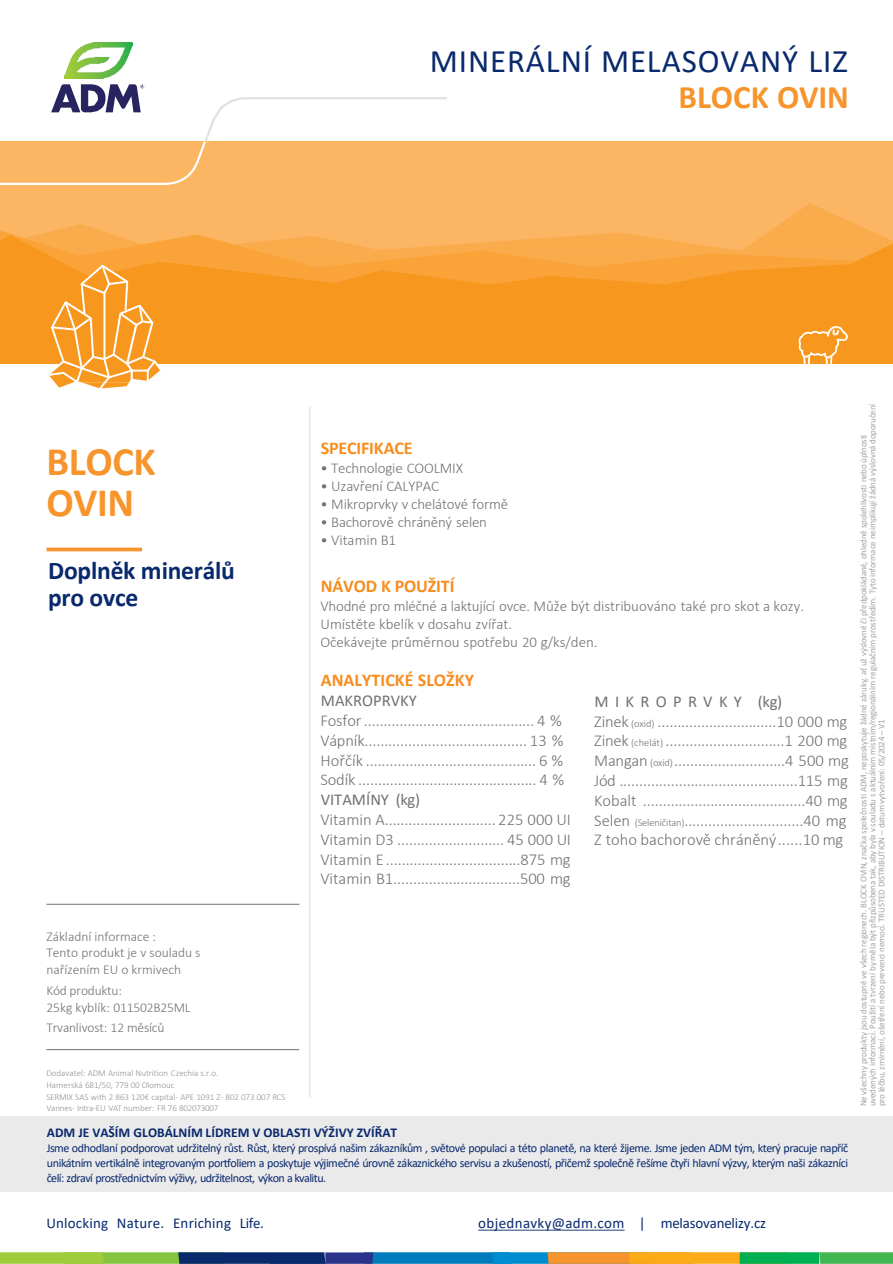
<style>
.page{position:relative;width:893px;height:1264px;background:#fff}
.page>*{position:absolute;margin:0;border:0;box-sizing:border-box;transform-origin:0 0}
.t1{font:700 40.5px/40.5px "Calibri";letter-spacing:-.01em;color:#f7942c}
.t2{font:33px "Calibri";letter-spacing:.025em;color:#09296d}
.t3{font:700 33px "Calibri";color:#f7942c}
.t4{font:700 25.5px/27px "Calibri";letter-spacing:-.01em;color:#09296d}
.t5{font:700 18px "Calibri";letter-spacing:-.005em;color:#f78d1f}
.t6{font:300 16.5px/19.8px "Calibri";letter-spacing:-.005em;color:#717073}
.t7{font:16.5px "Calibri";color:#717073}
.t8{font:300 15px/18px "Calibri";letter-spacing:-.005em;color:#717073}
.t9{font:15px "Calibri";letter-spacing:.01em;color:#09296d}
.t10{font:300 13.5px/16.4px "Calibri";color:#717073}
.t11{font:700 13.5px "Calibri";color:#09296d}
.t12{font:12px/15px "Calibri";letter-spacing:-.05em;color:#09296d;text-align:justify}
.t13{font:9px/9px "Calibri";letter-spacing:-.025em;color:#a5a5a8}
.t14{font:300 9px/12.3px "Calibri";letter-spacing:-.005em;color:#919194}
.s1{font-weight:400}
.s2{font-size:10.5px}
</style>
<div class="page">
<svg style="left:0;top:1252px;width:892px;height:11px"></svg>
<div style="left:0;top:142px;width:892px;height:150px;background:#fcb562"></div>
<div style="left:0;top:292px;width:892px;height:72px;background:#f8971d"></div>
<svg style="left:0;top:235px;width:45px;height:57px;fill:#f8971d"></svg>
<svg style="left:0;top:84px;width:755px;height:101px"></svg>
<img style="left:65px;top:42px;width:68px;height:36px">
<div style="left:0;top:1115px;width:892px;height:76px;background:#eaeaeb"></div>
<hr style="left:46px;top:903px;width:253px;height:1px;background:#717073">
<hr style="left:46px;top:1048px;width:253px;height:1px;background:#717073">
<hr style="left:309px;top:406px;width:1px;height:690px;background:#dfdee0">
<svg style="left:47px;top:547px;width:95px;height:4px"></svg>
<svg style="left:45px;top:204px;width:847px;height:225px"></svg>
<img style="left:827px;top:326px;width:20px;height:15px">
<div style="left:446px;top:47px;width:400px;height:72px;background:#fff"></div>
<svg style="left:478px;top:1229px;width:146px;height:1px"></svg>
<h2 class="t2" style="left:430px;top:38px;width:419px">MINERÁLNÍ MELASOVANÝ LIZ</h2>
<h2 class="t3" style="left:678px;top:73px;width:172px">BLOCK OVIN</h2>
<h1 class="t1" style="left:46px;top:441px;width:111px">BLOCK<br>OVIN</h1>
<h3 class="t4" style="left:48px;top:556px;width:188px">Doplněk minerálů pro ovce</h3>
<p class="t10" style="left:46px;top:928px;width:155px">Základní informace :<br>Tento produkt je v souladu s nařízením EU o krmivech</p>
<p class="t10" style="left:46px;top:982px;width:146px">Kód produktu:<br>25kg kyblík: 011502B25ML</p>
<p class="t10" style="left:46px;top:1019px;width:120px">Trvanlivost: 12 měsíců</p>
<p class="t5" style="left:321px;top:435px;width:93px">SPECIFIKACE</p>
<p class="t8" style="left:320px;top:458px;width:144px">• Technologie COOLMIX</p>
<p class="t8" style="left:320px;top:476px;width:120px">• Uzavření CALYPAC</p>
<p class="t8" style="left:320px;top:494px;width:189px">• Mikroprvky v chelátové formě</p>
<p class="t8" style="left:320px;top:512px;width:168px">• Bachorově chráněný selen</p>
<p class="t8" style="left:320px;top:530px;width:77px">• Vitamin B1</p>
<p class="t5" style="left:321px;top:573px;width:135px">NÁVOD K POUŽITÍ</p>
<p class="t8" style="left:320px;top:597px;width:485px">Vhodné pro mléčné a laktující ovce. Může být distribuováno také pro skot a kozy.<br>Umístěte kbelík v dosahu zvířat.<br>Očekávejte průměrnou spotřebu 20 g/ks/den.</p>
<p class="t5" style="left:321px;top:667px;width:155px">ANALYTICKÉ SLOŽKY</p>
<p class="t7" style="left:321px;top:689px;width:98px">MAKROPRVKY</p>
<p class="t6" style="left:320px;top:710px;width:245px">Fosfor........................................... 4 % Vápník......................................... 13 % Hořčík ........................................... 6 % Sodík ............................................. 4 %</p>
<p class="t7" style="left:321px;top:788px;width:101px">VITAMÍNY (kg)</p>
<p class="t6" style="left:320px;top:809px;width:252px;text-align:justify">Vitamin A............................ 225 000 UI Vitamin D3 ........................... 45 000 UI Vitamin E..................................875 mg Vitamin B1................................500 mg</p>
<p class="t6" style="left:594px;top:691px;width:256px"><span class="s1">MIKROPRVKY (kg)<br></span>Zinek <span class="s2">(oxid)</span> ..............................10 000 mg Zinek <span class="s2">(chelát)</span> ..............................1 200 mg Mangan <span class="s2">(oxid)</span>............................4 500 mg Jód .............................................115 mg Kobalt .........................................40 mg Selen <span class="s2">(Seleničitan)</span>..............................40 mg Z toho bachorově chráněný......10 mg</p>
<p class="t14" style="left:46px;top:1066px;width:240px">Dodavatel: ADM Animal Nutrition Czechia s.r.o.<br>Hamerská 681/50, 779 00 Olomouc<br>SERMIX SAS with 2 863 120€ capital- APE 1091 Z- 802 073 007 RCS</p>
<p class="t14" style="left:46px;top:1101px;width:173px">Vannes- Intra-EU VAT number: FR 76 802073007</p>
<p class="t11" style="left:47px;top:1122px;width:351px">ADM JE VAŠÍM GLOBÁLNÍM LÍDREM V OBLASTI VÝŽIVY ZVÍŘAT</p>
<p class="t12" style="left:47px;top:1139px;width:803px">Jsme odhodlaní podporovat udržitelný růst. Růst, který prospívá našim zákazníkům , světové populaci a této planetě, na které žijeme. Jsme jeden ADM tým, který pracuje napříč unikátním vertikálně integrovaným portfoliem a poskytuje výjimečné úrovně zákaznického servisu a zkušeností, přičemž společně řešíme čtyři hlavní výzvy, kterým naši zákazníci čelí: zdraví prostřednictvím výživy, udržitelnost, výkon a kvalitu.</p>
<p class="t13" style="left:858px;top:1106px;width:704px;rotate:-90deg">Ne všechny produkty jsou dostupné ve všech regionech. BLOCK OVIN, značka společnosti ADM, neposkytuje žádné záruky, ať už výslovné či předpokládané, ohledně spolehlivosti nebo úplnosti uvedených informací. Použití a tvrzení by měla být přizpůsobena tak, aby byla v souladu s aktuálním místním/regionálním regulačním prostředím. Tyto informace neimplikují žádná výslovná doporučení pro léčbu, zmírnění, ošetření nebo prevenci nemocí. TRUSTED DISTRIBUTION – datum vytvoření: 05/2024 – V1</p>
<p class="t9" style="left:46px;top:1212px;width:219px">Unlocking Nature. Enriching Life.</p>
<p class="t9" style="left:478px;top:1212px;width:289px">objednavky@adm.com | melasovanelizy.cz</p>
</div>
